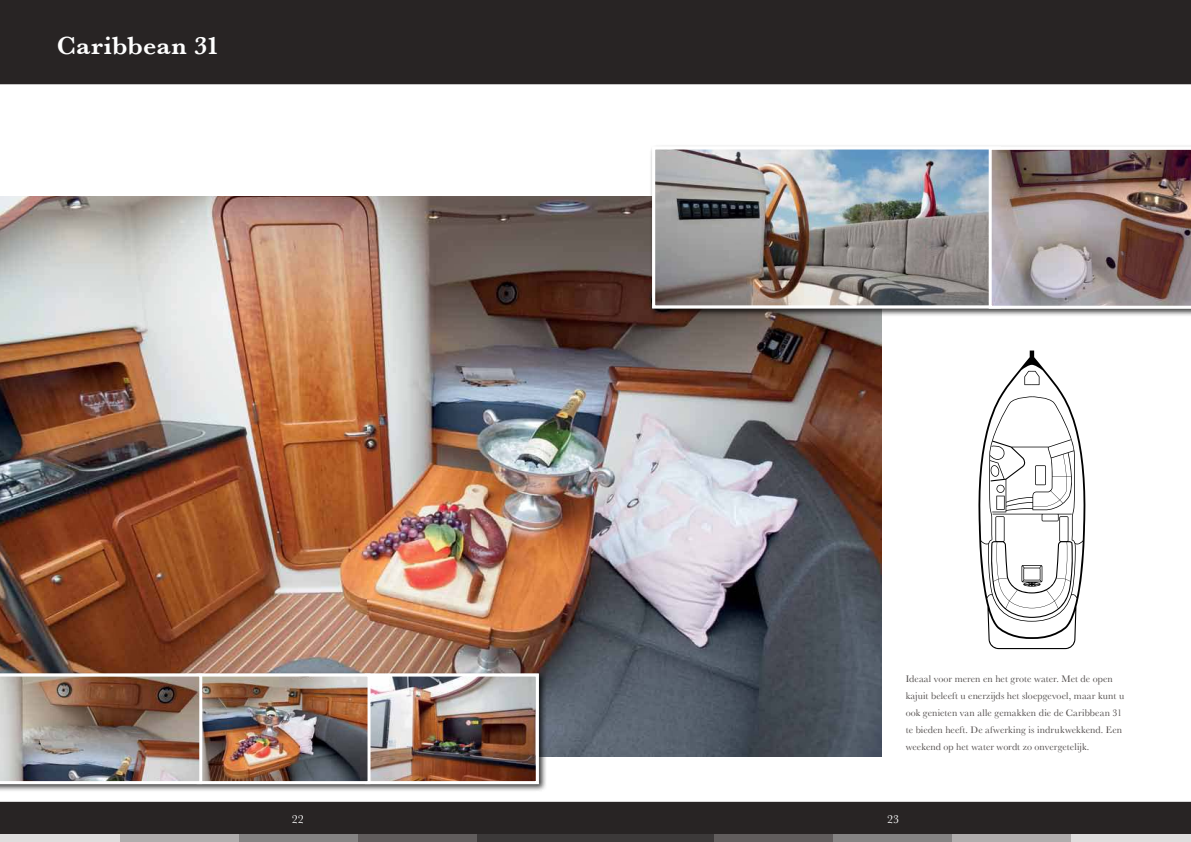
<style>
.page{position:relative;width:1191px;height:842px;background:#fff}
.page>*{position:absolute;margin:0;border:0;box-sizing:border-box;transform-origin:0 0}
.t1{font:600 26px "Baskerville";letter-spacing:.01em;color:#fff}
.t2{font:12px "Baskerville";color:#fff}
.t3{font:10px/17px "Baskerville";letter-spacing:.005em;color:#4d4847}
</style>
<div class="page">
<img style="left:0;top:196px;width:882px;height:561px">
<div style="left:0;top:671px;width:547px;height:121px;background:#000;opacity:.75"></div>
<img style="left:370px;top:678px;width:165px;height:102px">
<div style="left:365px;top:674px;width:174px;height:110px;border:3px solid #fff"></div>
<img style="left:202px;top:678px;width:164px;height:102px">
<div style="left:197px;top:674px;width:173px;height:110px;border:3px solid #fff"></div>
<img style="left:0;top:674px;width:202px;height:110px">
<div style="left:649px;top:144px;width:542px;height:173px;background:#000;opacity:.75"></div>
<img style="left:656px;top:151px;width:332px;height:153px">
<div style="left:652px;top:147px;width:349px;height:161px;border:3px solid #fff"></div>
<img style="left:988px;top:147px;width:203px;height:162px">
<svg style="left:978px;top:351px;width:108px;height:298px"></svg>
<div style="left:0;top:0;width:1191px;height:85px;background:#282424"></div>
<hr style="left:0;top:84px;width:1191px;height:3px;background:#fff">
<div style="left:0;top:801px;width:1191px;height:41px;background:#282424"></div>
<div style="left:595px;top:834px;width:120px;height:8px;background:#3c3939"></div>
<div style="left:714px;top:834px;width:120px;height:8px;background:#615d5d"></div>
<div style="left:833px;top:834px;width:120px;height:8px;background:#858383"></div>
<div style="left:952px;top:834px;width:120px;height:8px;background:#b0adad"></div>
<div style="left:1071px;top:834px;width:120px;height:8px;background:#dfdddd"></div>
<div style="left:476px;top:834px;width:119px;height:8px;background:#3c3939"></div>
<div style="left:357px;top:834px;width:119px;height:8px;background:#615d5d"></div>
<div style="left:238px;top:834px;width:119px;height:8px;background:#858383"></div>
<div style="left:119px;top:834px;width:119px;height:8px;background:#b0adad"></div>
<div style="left:0;top:834px;width:119px;height:8px;background:#dfdddd"></div>
<hr style="left:0;top:799px;width:1191px;height:3px;background:#fff">
<h1 class="t1" style="left:57px;top:29px;width:164px">Caribbean 31</h1>
<p class="t3" style="left:905px;top:671px;width:220px">Ideaal voor meren en het grote water. Met de open kajuit beleeft u enerzijds het sloepgevoel, maar kunt u ook genieten van alle gemakken die de Caribbean 31 te bieden heeft. De afwerking is indrukwekkend. Een weekend op het water wordt zo onvergetelijk.</p>
<p class="t2" style="left:292px;top:814px;width:13px">22</p>
<p class="t2" style="left:887px;top:814px;width:13px">23</p>
</div>
